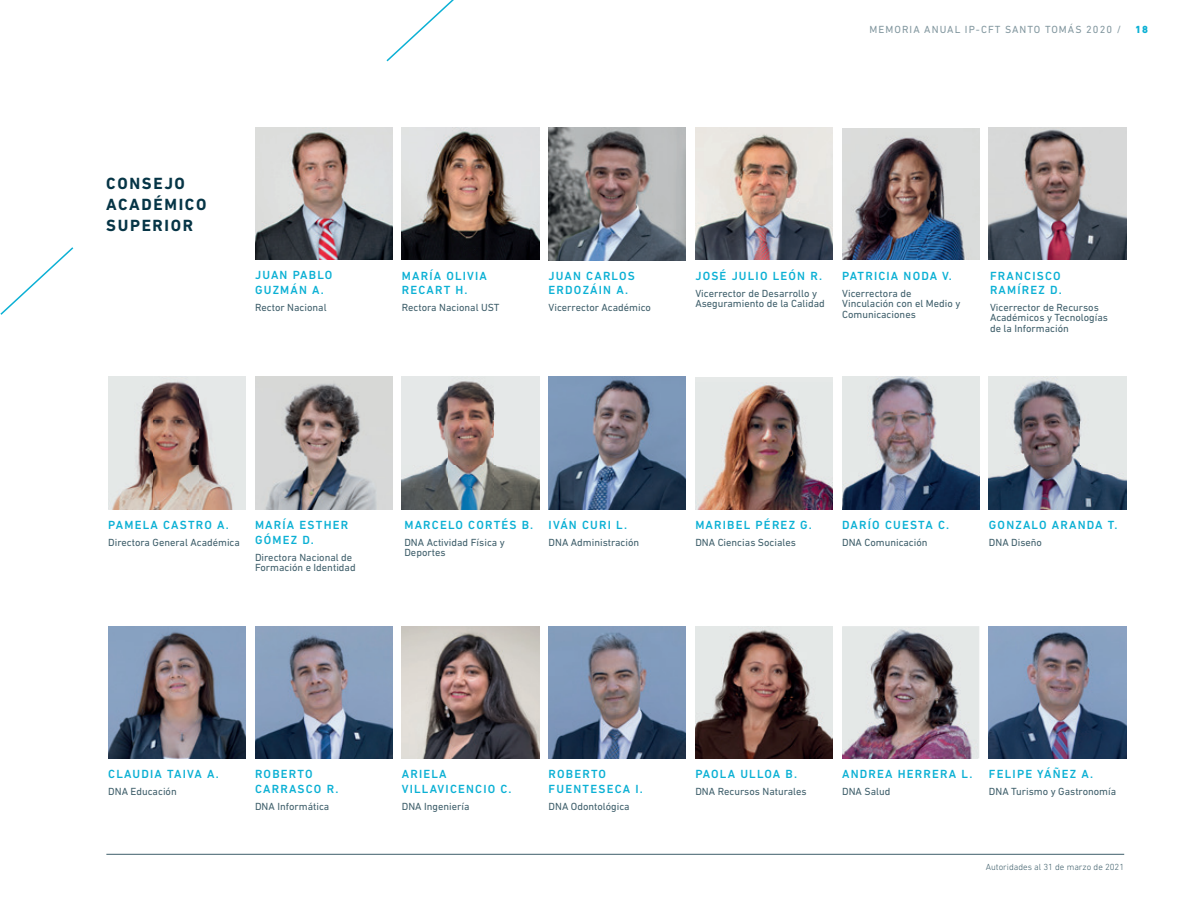
<style>
.page{position:relative;width:1188px;height:918px;background:#fff}
.page>*{position:absolute;margin:0;border:0;box-sizing:border-box;transform-origin:0 0}
.t1{font:700 16.5px/21.3px "DIN Next LT Pro";letter-spacing:.1em;color:#063546}
.t2{font:500 12px/14.4px "DIN Next LT Pro";letter-spacing:.1em;color:#0bb0d4}
.t3{font:10.5px/10.5px "DIN Next LT Pro";color:#3e5e6a}
.t4{font:10.5px "DIN Next LT Pro";letter-spacing:.1em;color:#82979f}
.t5{font:800 10.5px "DIN Next LT Pro";color:#0bb0d4}
.t6{font:300 9px "DIN Next LT Pro";color:#3e5e6a}
</style>
<div class="page">
<img style="left:255px;top:626px;width:137px;height:132px">
<img style="left:549px;top:626px;width:137px;height:132px">
<img style="left:402px;top:626px;width:137px;height:132px">
<svg style="left:842px;top:626px;width:137px;height:132px"></svg>
<img style="left:842px;top:627px;width:135px;height:131px">
<img style="left:989px;top:626px;width:137px;height:132px">
<img style="left:108px;top:626px;width:137px;height:132px">
<img style="left:695px;top:626px;width:138px;height:132px">
<img style="left:549px;top:377px;width:137px;height:132px">
<img style="left:842px;top:377px;width:137px;height:132px">
<img style="left:989px;top:377px;width:137px;height:132px">
<img style="left:108px;top:377px;width:137px;height:132px">
<div style="left:695px;top:377px;width:138px;height:132px;background:#e6e9e8"></div>
<img style="left:698px;top:385px;width:135px;height:124px">
<img style="left:402px;top:377px;width:137px;height:132px">
<img style="left:255px;top:377px;width:137px;height:132px">
<img style="left:255px;top:128px;width:137px;height:132px">
<img style="left:402px;top:128px;width:137px;height:132px">
<img style="left:695px;top:127px;width:138px;height:133px">
<img style="left:842px;top:129px;width:137px;height:131px">
<img style="left:989px;top:128px;width:137px;height:132px">
<svg style="left:0;top:247px;width:74px;height:68px"></svg>
<svg style="left:386px;top:0;width:68px;height:62px"></svg>
<img style="left:549px;top:128px;width:137px;height:132px">
<hr style="left:106px;top:854px;width:1018px;height:1px;background:#3e5e6a">
<h1 class="t1" style="left:106px;top:172px;width:102px">CONSEJO<br>ACADÉMICO<br>SUPERIOR</h1>
<p class="t2" style="left:255px;top:268px;width:79px">JUAN PABLO<br>GUZMÁN A.</p>
<p class="t3" style="left:255px;top:302px;width:73px">Rector Nacional</p>
<p class="t4" style="left:870px;top:24px;width:253px">MEMORIA ANUAL IP-CFT SANTO TOMÁS 2020 /</p>
<p class="t5" style="left:1135px;top:24px;width:14px">18</p>
<p class="t2" style="left:402px;top:268px;width:87px">MARÍA OLIVIA<br>RECART H.</p>
<p class="t3" style="left:402px;top:302px;width:99px">Rectora Nacional UST</p>
<p class="t2" style="left:549px;top:268px;width:88px">JUAN CARLOS<br>ERDOZÁIN A.</p>
<p class="t3" style="left:549px;top:302px;width:104px">Vicerrector Académico</p>
<p class="t2" style="left:695px;top:268px;width:128px">JOSÉ JULIO LEÓN R.</p>
<p class="t3" style="left:695px;top:288px;width:131px">Vicerrector de Desarrollo y<br>Aseguramiento de la Calidad</p>
<p class="t2" style="left:842px;top:268px;width:111px">PATRICIA NODA V.</p>
<p class="t3" style="left:842px;top:288px;width:120px">Vicerrectora de<br>Vinculación con el Medio y<br>Comunicaciones</p>
<p class="t2" style="left:990px;top:268px;width:73px">FRANCISCO<br>RAMÍREZ D.</p>
<p class="t3" style="left:990px;top:302px;width:119px">Vicerrector de Recursos<br>Académicos y Tecnologías de la Información</p>
<p class="t2" style="left:108px;top:518px;width:122px">PAMELA CASTRO A.</p>
<p class="t3" style="left:108px;top:537px;width:133px">Directora General Académica</p>
<p class="t2" style="left:255px;top:517px;width:95px">MARÍA ESTHER<br>GÓMEZ D.</p>
<p class="t3" style="left:255px;top:552px;width:102px">Directora Nacional de<br>Formación e Identidad</p>
<p class="t2" style="left:404px;top:518px;width:130px">MARCELO CORTÉS B.</p>
<p class="t3" style="left:404px;top:537px;width:102px">DNA Actividad Física y<br>Deportes</p>
<p class="t2" style="left:549px;top:518px;width:80px">IVÁN CURI L.</p>
<p class="t3" style="left:549px;top:537px;width:92px">DNA Administración</p>
<p class="t2" style="left:695px;top:518px;width:118px">MARIBEL PÉREZ G.</p>
<p class="t3" style="left:695px;top:537px;width:102px">DNA Ciencias Sociales</p>
<p class="t2" style="left:842px;top:518px;width:108px">DARÍO CUESTA C.</p>
<p class="t3" style="left:842px;top:537px;width:87px">DNA Comunicación</p>
<p class="t2" style="left:989px;top:518px;width:130px">GONZALO ARANDA T.</p>
<p class="t3" style="left:989px;top:537px;width:55px">DNA Diseño</p>
<p class="t2" style="left:108px;top:767px;width:112px">CLAUDIA TAIVA A.</p>
<p class="t3" style="left:108px;top:786px;width:70px">DNA Educación</p>
<p class="t2" style="left:255px;top:767px;width:85px">ROBERTO<br>CARRASCO R.</p>
<p class="t3" style="left:255px;top:801px;width:76px">DNA Informática</p>
<p class="t2" style="left:402px;top:767px;width:111px">ARIELA<br>VILLAVICENCIO C.</p>
<p class="t3" style="left:402px;top:801px;width:69px">DNA Ingeniería</p>
<p class="t2" style="left:549px;top:767px;width:96px">ROBERTO<br>FUENTESECA I.</p>
<p class="t3" style="left:549px;top:801px;width:83px">DNA Odontológica</p>
<p class="t2" style="left:695px;top:767px;width:103px">PAOLA ULLOA B.</p>
<p class="t3" style="left:695px;top:786px;width:113px">DNA Recursos Naturales</p>
<p class="t2" style="left:842px;top:767px;width:132px">ANDREA HERRERA L.</p>
<p class="t3" style="left:842px;top:786px;width:50px">DNA Salud</p>
<p class="t2" style="left:989px;top:767px;width:106px">FELIPE YÁÑEZ A.</p>
<p class="t3" style="left:989px;top:786px;width:129px">DNA Turismo y Gastronomía</p>
<p class="t6" style="left:986px;top:862px;width:140px">Autoridades al 31 de marzo de 2021</p>
</div>
